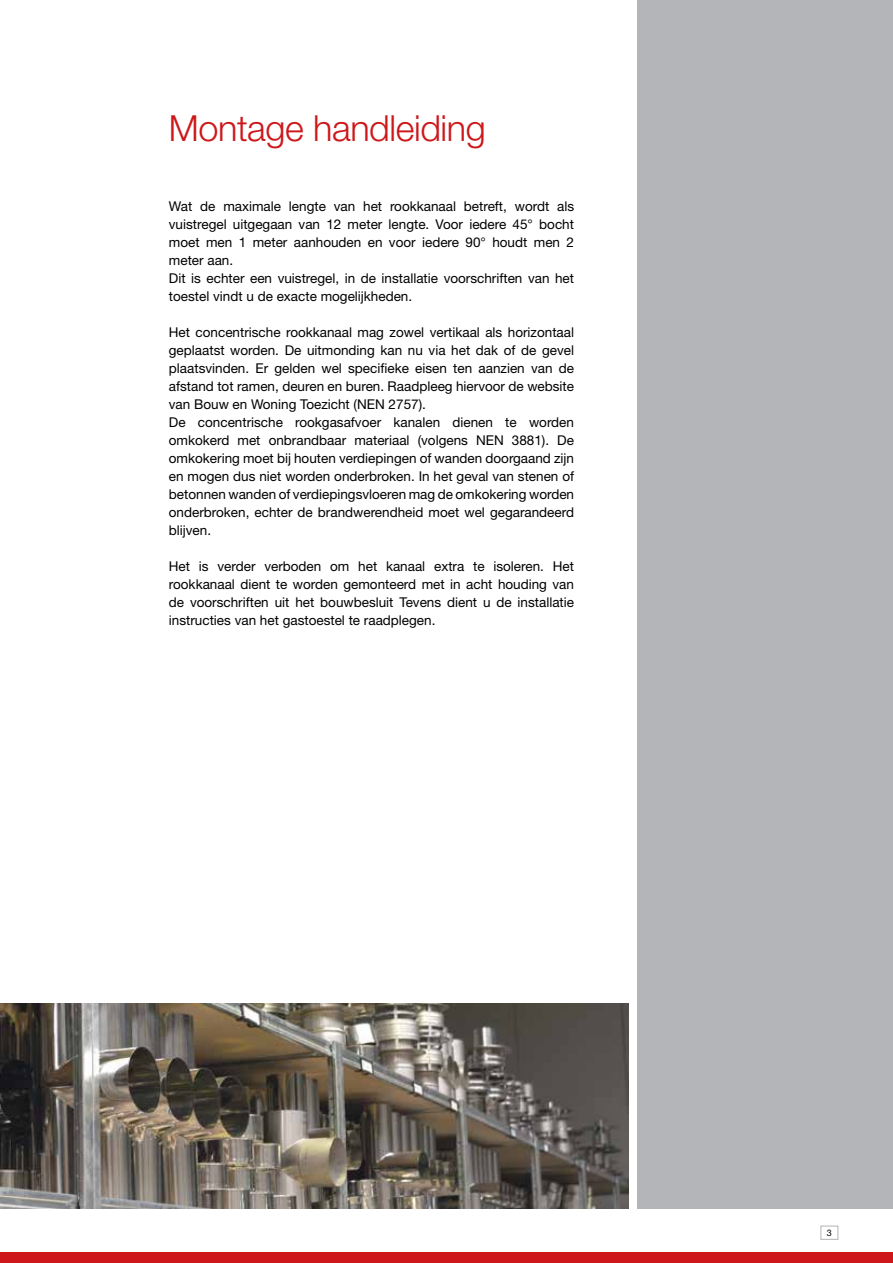
<style>
.page{position:relative;width:893px;height:1263px;background:#fff}
.page>*{position:absolute;margin:0;border:0;box-sizing:border-box;transform-origin:0 0}
.t1{font:300 36px "Helvetica Neue";letter-spacing:-.01em;color:#cd171a}
.t2{font:13.5px/18px "Helvetica Neue";color:#000}
.t3{font:9px "Helvetica Neue";color:#000}
</style>
<div class="page">
<div style="left:821px;top:1226px;width:17px;height:13px;background:#fff;border:1px solid #b3b5b8"></div>
<div style="left:0;top:1252px;width:893px;height:11px;background:#cd171a"></div>
<div style="left:638px;top:0;width:255px;height:1208px;background:#b3b5b8"></div>
<img style="left:0;top:1004px;width:628px;height:204px">
<h1 class="t1" style="left:169px;top:106px;width:318px">Montage handleiding</h1>
<p class="t2" style="left:169px;top:197px;width:407px">Wat de maximale lengte van het rookkanaal betreft, wordt als vuistregel uitgegaan van 12 meter lengte. Voor iedere 45° bocht moet men 1 meter aanhouden en voor iedere 90° houdt men 2 meter aan.<br>Dit is echter een vuistregel, in de installatie voorschriften van het toestel vindt u de exacte mogelijkheden.</p>
<p class="t2" style="left:169px;top:323px;width:407px">Het concentrische rookkanaal mag zowel vertikaal als horizontaal geplaatst worden. De uitmonding kan nu via het dak of de gevel plaatsvinden. Er gelden wel specifieke eisen ten aanzien van de afstand tot ramen, deuren en buren. Raadpleeg hiervoor de website van Bouw en Woning Toezicht (NEN 2757).<br>De concentrische rookgasafvoer kanalen dienen te worden omkokerd met onbrandbaar materiaal (volgens NEN 3881). De omkokering moet bij houten verdiepingen of wanden doorgaand zijn en mogen dus niet worden onderbroken. In het geval van stenen of betonnen wanden of verdiepingsvloeren mag de omkokering worden onderbroken, echter de brandwerendheid moet wel gegarandeerd blijven.</p>
<p class="t2" style="left:169px;top:557px;width:407px;text-align:justify">Het is verder verboden om het kanaal extra te isoleren. Het rookkanaal dient te worden gemonteerd met in acht houding van de voorschriften uit het bouwbesluit Tevens dient u de installatie instructies van het gastoestel te raadplegen.</p>
<p class="t3" style="left:827px;top:1227px;width:7px">3</p>
</div>
